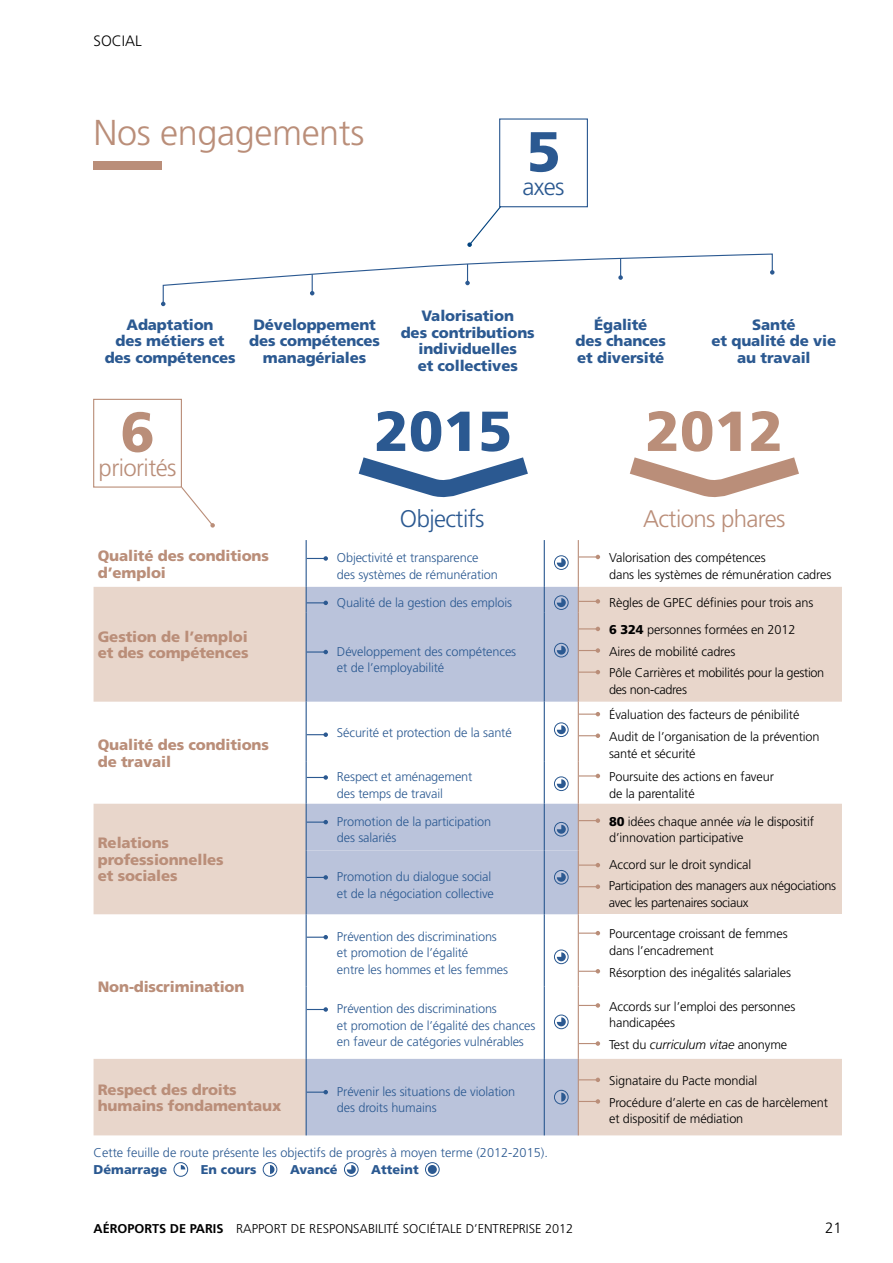
<style>
.page{position:relative;width:893px;height:1263px;background:#fff}
.page>*{position:absolute;margin:0;border:0;box-sizing:border-box;transform-origin:0 0}
.t1{font:900 56.25px "Frutiger";color:#2b5991}
.t2{font:900 56.25px "Frutiger";color:#ba8e79}
.t3{font:300 36px "Frutiger";letter-spacing:-.01em;color:#ba8e79}
.t4{font:300 24px "Frutiger";letter-spacing:-.025em;color:#ba8e79}
.t5{font:300 24px "Frutiger";letter-spacing:-.025em;color:#2b5991}
.t6{font:900 15px/16.5px "Frutiger";letter-spacing:-.01em;color:#2b5991;text-align:center}
.t7{font:900 15px/16.5px "Frutiger";letter-spacing:-.01em;color:#ba8e79}
.t8{font:300 15px "Frutiger";color:#000}
.t9{font:300 12.75px/16.5px "Frutiger";letter-spacing:-.01em;color:#000}
.t10{font:300 12.75px/16.5px "Frutiger";letter-spacing:-.01em;color:#2b5991}
.t11{font:700 12.75px "Frutiger";color:#000}
.t12{font:900 12.75px "Frutiger";color:#2b5991}
.t13{font:italic 300 12.75px "Frutiger";letter-spacing:-.01em;color:#000}
.s1{font-weight:900}
.s2{font-style:italic}
.s3{font-style:normal}
.s4{font-weight:300}
</style>
<div class="page">
<svg style="left:94px;top:587px;width:748px;height:548px"></svg>
<div style="left:94px;top:804px;width:748px;height:110px;background:#e8d6cb"></div>
<div style="left:578px;top:850px;width:264px;height:64px;background:#e8d6cb"></div>
<hr style="left:578px;top:540px;width:1px;height:47px;background:#ba8e79">
<hr style="left:578px;top:702px;width:1px;height:59px;background:#ba8e79">
<hr style="left:578px;top:761px;width:1px;height:43px;background:#ba8e79">
<hr style="left:578px;top:914px;width:1px;height:72px;background:#ba8e79">
<hr style="left:578px;top:986px;width:1px;height:73px;background:#ba8e79">
<hr style="left:544px;top:540px;width:1px;height:47px;background:#2b5991">
<hr style="left:544px;top:702px;width:1px;height:59px;background:#2b5991">
<hr style="left:544px;top:761px;width:1px;height:43px;background:#2b5991">
<hr style="left:544px;top:914px;width:1px;height:72px;background:#2b5991">
<hr style="left:544px;top:986px;width:1px;height:73px;background:#2b5991">
<hr style="left:306px;top:540px;width:1px;height:47px;background:#2b5991">
<hr style="left:306px;top:702px;width:1px;height:59px;background:#2b5991">
<hr style="left:306px;top:761px;width:1px;height:43px;background:#2b5991">
<hr style="left:306px;top:914px;width:1px;height:72px;background:#2b5991">
<hr style="left:306px;top:986px;width:1px;height:73px;background:#2b5991">
<svg style="left:307px;top:556px;width:21px;height:5px"></svg>
<svg style="left:557px;top:558px;width:9px;height:9px"></svg>
<div style="left:554px;top:555px;width:14px;height:15px;border:1px solid #2b5991;border-radius:50%"></div>
<svg style="left:579px;top:555px;width:21px;height:4px"></svg>
<svg style="left:306px;top:587px;width:294px;height:115px;background:#bac1d7"></svg>
<svg style="left:307px;top:732px;width:21px;height:5px"></svg>
<svg style="left:557px;top:725px;width:9px;height:9px"></svg>
<div style="left:554px;top:722px;width:14px;height:15px;border:1px solid #2b5991;border-radius:50%"></div>
<svg style="left:579px;top:712px;width:21px;height:4px"></svg>
<svg style="left:579px;top:733px;width:21px;height:5px"></svg>
<svg style="left:307px;top:775px;width:21px;height:5px"></svg>
<svg style="left:557px;top:779px;width:9px;height:9px"></svg>
<div style="left:554px;top:776px;width:14px;height:15px;border:1px solid #2b5991;border-radius:50%"></div>
<svg style="left:579px;top:774px;width:21px;height:4px"></svg>
<svg style="left:306px;top:804px;width:294px;height:110px;background:#bac1d7"></svg>
<svg style="left:307px;top:935px;width:21px;height:4px"></svg>
<svg style="left:557px;top:952px;width:9px;height:9px"></svg>
<div style="left:554px;top:950px;width:14px;height:14px;border:1px solid #2b5991;border-radius:50%"></div>
<svg style="left:579px;top:931px;width:21px;height:4px"></svg>
<svg style="left:579px;top:969px;width:21px;height:4px"></svg>
<svg style="left:307px;top:1007px;width:21px;height:5px"></svg>
<svg style="left:557px;top:1017px;width:9px;height:9px"></svg>
<div style="left:554px;top:1015px;width:14px;height:14px;border:1px solid #2b5991;border-radius:50%"></div>
<svg style="left:579px;top:1003px;width:21px;height:5px"></svg>
<svg style="left:579px;top:1041px;width:21px;height:5px"></svg>
<svg style="left:306px;top:1059px;width:294px;height:76px;background:#bbc2d8"></svg>
<svg style="left:358px;top:457px;width:170px;height:41px"></svg>
<svg style="left:629px;top:457px;width:170px;height:41px"></svg>
<div style="left:499px;top:118px;width:89px;height:89px;border:1px solid #2b5991"></div>
<svg style="left:467px;top:205px;width:35px;height:42px"></svg>
<svg style="left:181px;top:487px;width:34px;height:41px"></svg>
<div style="left:93px;top:399px;width:89px;height:89px;border:1px solid #ba8e79"></div>
<svg style="left:161px;top:254px;width:613px;height:52px"></svg>
<svg style="left:181px;top:1165px;width:4px;height:4px"></svg>
<div style="left:174px;top:1162px;width:14px;height:15px;border:1px solid #2b5991;border-radius:50%"></div>
<svg style="left:270px;top:1165px;width:4px;height:9px"></svg>
<div style="left:263px;top:1162px;width:14px;height:15px;border:1px solid #2b5991;border-radius:50%"></div>
<svg style="left:347px;top:1165px;width:9px;height:9px"></svg>
<div style="left:344px;top:1162px;width:14px;height:15px;border:1px solid #2b5991;border-radius:50%"></div>
<div style="left:428px;top:1165px;width:9px;height:9px;background:#2b5991;border-radius:50%"></div>
<div style="left:425px;top:1162px;width:15px;height:15px;border:1px solid #2b5991;border-radius:50%"></div>
<div style="left:94px;top:162px;width:68px;height:8px;background:#ba8e79"></div>
<p class="t8" style="left:94px;top:32px;width:50px">Social</p>
<h2 class="t3" style="left:94px;top:112px;width:273px">Nos engagements</h2>
<h1 class="t1" style="left:526px;top:118px;width:36px">5</h1>
<h3 class="t5" style="left:522px;top:173px;width:44px">axes</h3>
<p class="t6" style="left:105px;top:316px;width:132px">Adaptation<br>des métiers et des compétences</p>
<p class="t6" style="left:249px;top:316px;width:132px">Développement des compétences managériales</p>
<p class="t6" style="left:401px;top:308px;width:135px">Valorisation<br>des contributions individuelles<br>et collectives</p>
<p class="t6" style="left:575px;top:316px;width:92px">Égalité<br>des chances et diversité</p>
<p class="t6" style="left:711px;top:316px;width:126px">Santé<br>et qualité de vie au travail</p>
<h1 class="t2" style="left:120px;top:398px;width:36px">6</h1>
<h3 class="t4" style="left:99px;top:454px;width:79px">priorités</h3>
<h1 class="t1" style="left:374px;top:397px;width:139px">2015</h1>
<h1 class="t2" style="left:645px;top:397px;width:139px">2012</h1>
<h3 class="t5" style="left:400px;top:505px;width:86px">Objectifs</h3>
<h3 class="t4" style="left:643px;top:505px;width:144px">Actions phares</h3>
<p class="t7" style="left:98px;top:547px;width:173px">Qualité des conditions d’emploi</p>
<p class="t10" style="left:337px;top:549px;width:162px">Objectivité et transparence des systèmes de rémunération</p>
<p class="t9" style="left:609px;top:549px;width:224px">Valorisation des compétences<br>dans les systèmes de rémunération cadres</p>
<p class="t7" style="left:98px;top:628px;width:152px">Gestion de l’emploi et des compétences</p>
<p class="t7" style="left:98px;top:736px;width:173px">Qualité des conditions de travail</p>
<p class="t7" style="left:98px;top:834px;width:127px">Relations professionnelles et sociales</p>
<p class="t7" style="left:98px;top:979px;width:148px">Non-discrimination</p>
<p class="t10" style="left:337px;top:594px;width:177px">Qualité de la gestion des emplois</p>
<p class="t9" style="left:609px;top:594px;width:206px">Règles de GPEC définies pour trois ans</p>
<p class="t10" style="left:337px;top:643px;width:181px">Développement des compétences et de l’employabilité</p>
<p class="t9" style="left:609px;top:619px;width:217px;line-height:21.6px"><span class="s1">6 324</span> personnes formées en 2012<br>Aires de mobilité cadres<br>Pôle C arrières et mobilités pour la gestion</p>
<p class="t9" style="left:609px;top:681px;width:79px">des non-cadres</p>
<p class="t10" style="left:337px;top:724px;width:176px">Sécurité et protection de la santé</p>
<p class="t9" style="left:609px;top:704px;width:212px;line-height:21.6px">Évaluation des facteurs de pénibilité<br>Audit de l’organisation de la prévention</p>
<p class="t9" style="left:609px;top:745px;width:88px">santé et sécurité</p>
<p class="t10" style="left:337px;top:768px;width:137px">Respect et aménagement des temps de travail</p>
<p class="t9" style="left:609px;top:768px;width:166px">Poursuite des actions en faveur de la parentalité</p>
<p class="t10" style="left:337px;top:813px;width:156px">Promotion de la participation des salariés</p>
<p class="t9" style="left:609px;top:813px;width:206px"><span class="s1">80</span> idées chaque année <span class="s2">via</span> le dispositif d’innovation participative</p>
<p class="t10" style="left:337px;top:868px;width:158px">Promotion du dialogue social et de la négociation collective</p>
<p class="t9" style="left:609px;top:854px;width:229px;line-height:21.6px">Accord sur le droit syndical<br>Participation des managers aux négociations</p>
<p class="t9" style="left:609px;top:894px;width:141px">avec les partenaires sociaux</p>
<p class="t10" style="left:337px;top:928px;width:173px">Prévention des discriminations et promotion de l’égalité<br>entre les hommes et les femmes</p>
<p class="t9" style="left:609px;top:926px;width:180px">Pourcentage croissant de femmes dans l’encadrement</p>
<p class="t9" style="left:609px;top:964px;width:183px">Résorption des inégalités salariales</p>
<p class="t10" style="left:337px;top:1000px;width:200px">Prévention des discriminations<br>et promotion de l’égalité des chances en faveur de catégories vulnérables</p>
<p class="t9" style="left:609px;top:998px;width:188px">Accords sur l’emploi des personnes handicapées</p>
<p class="t13" style="left:609px;top:1037px;width:180px"><span class="s3">Test du</span> curriculum vitae <span class="s3">anonyme</span></p>
<p class="t7" style="left:98px;top:1081px;width:185px">Respect des droits humains fondamentaux</p>
<p class="t10" style="left:337px;top:1083px;width:180px">Prévenir les situations de violation des droits humains</p>
<p class="t9" style="left:609px;top:1070px;width:220px;line-height:21.6px">Signataire du Pacte mondial<br>Procédure d’alerte en cas de harcèlement</p>
<p class="t9" style="left:609px;top:1110px;width:136px">et dispositif de médiation</p>
<p class="t10" style="left:94px;top:1144px;width:456px">C ette feuille de route présente les objectifs de progrès à moyen terme (2012-2015).</p>
<p class="t12" style="left:94px;top:1161px;width:75px">Démarrage</p>
<p class="t12" style="left:201px;top:1161px;width:57px">En cours</p>
<p class="t12" style="left:290px;top:1161px;width:49px">Avancé</p>
<p class="t12" style="left:371px;top:1161px;width:49px">Atteint</p>
<p class="t11" style="left:94px;top:1221px;width:223px">AÉROPORTS DE PARIS <span class="s4">Rapport de resp</span></p>
<p class="t9" style="left:335px;top:1220px;width:150px">onsabilité sociétale d’entrepr</p>
<p class="t9" style="left:526px;top:1220px;width:49px">ise 2012</p>
<p class="t8" style="left:825px;top:1219px;width:18px">21</p>
</div>
